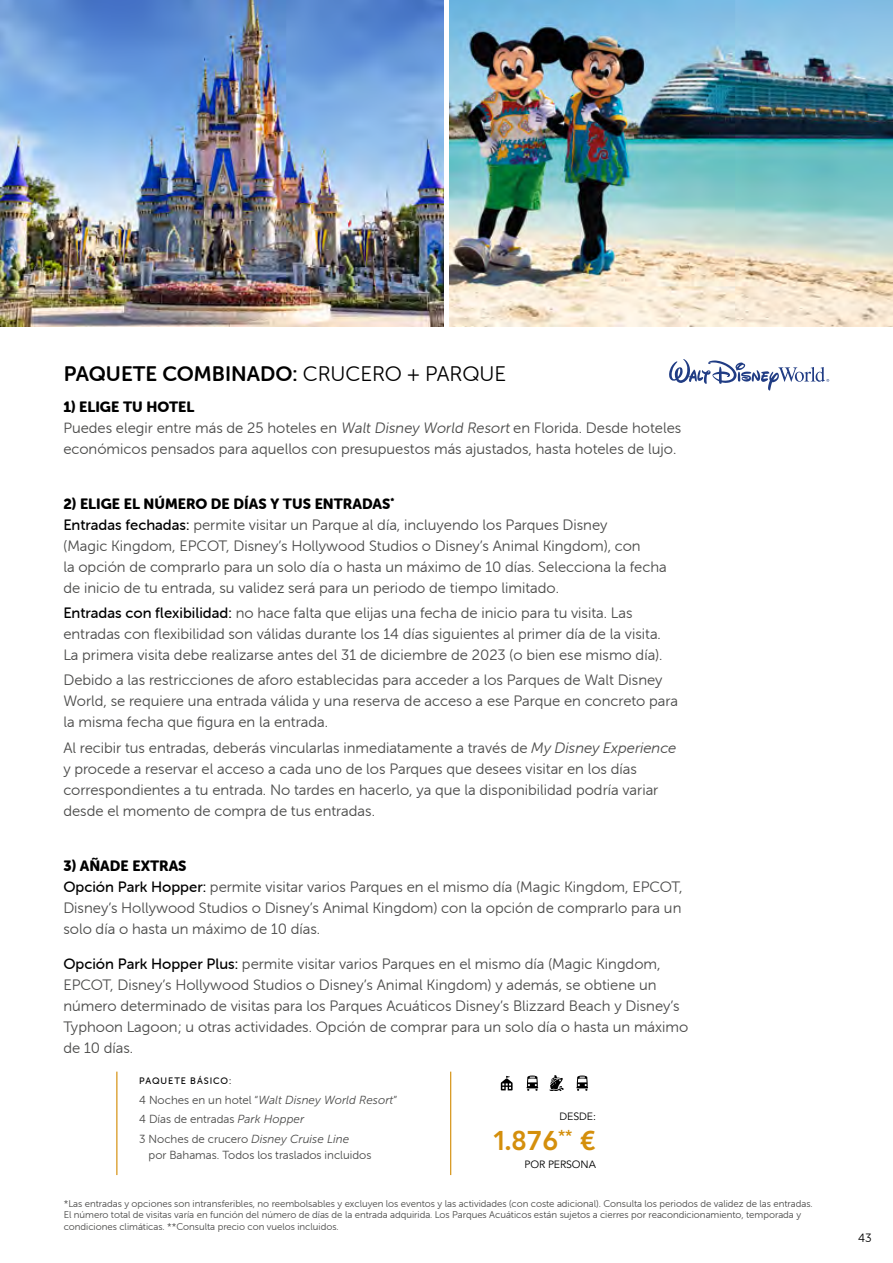
<style>
.page{position:relative;width:893px;height:1263px;background:#fff}
.page>*{position:absolute;margin:0;border:0;box-sizing:border-box;transform-origin:0 0}
.t1{font:800 26.85px "Avenir LT Std";color:#d48f0c}
.t2{font:21px "Museo Sans Rounded 700";color:#000}
.t3{font:15px/21px "Museo Sans Rounded 300";color:#4a4a49}
.t4{font:14.7px "Museo Sans Rounded 900";color:#000}
.t5{font:12px "Museo Sans Rounded 300";color:#000}
.t6{font:11.7px/19.6px "Museo Sans Rounded 300";color:#4a4a49}
.t7{font:italic 11.7px "Museo Sans 300";color:#4a4a49}
.t8{font:10.5px "Avenir LT Std";letter-spacing:-.01em;color:#000}
.t9{font:9.75px/11.7px "Museo Sans Rounded 300";color:#4a4a49}
.t10{font:9.3px "Museo Sans Rounded 500";letter-spacing:.1em;color:#000}
.s1{font-family:"Museo Sans Rounded 300"}
.s2{font-size:14.7px}
.s3{font-family:"Museo Sans Rounded 500";color:#000}
.s4{font-style:italic}
.s5{font-family:"Museo Sans Rounded 300";font-style:normal}
.s6{font-family:"Museo Sans 300";font-style:italic}
</style>
<div class="page">
<img style="left:0;top:0;width:444px;height:327px">
<img style="left:449px;top:0;width:444px;height:327px">
<svg style="left:501px;top:1075px;width:87px;height:16px"></svg>
<hr style="left:450px;top:1071px;width:1px;height:104px;background:#d48f0c">
<hr style="left:116px;top:1071px;width:1px;height:104px;background:#d48f0c">
<svg style="left:669px;top:359px;width:160px;height:32px"></svg>
<h2 class="t2" style="left:64px;top:362px;width:444px">PAQUETE COMBINADO: <span class="s1">CRUCERO + PARQUE</span></h2>
<p class="t4" style="left:63px;top:398px;width:132px">1) ELIGE TU HOTEL</p>
<p class="t3" style="left:63px;top:417px;width:619px"><span class="s2">P</span>uedes elegir entre más de 25 hoteles en Walt Disney World Resort en Florida. Desde hoteles económicos pensados para aquellos con presupuestos más ajustados, hasta hoteles de lujo.</p>
<p class="t4" style="left:63px;top:496px;width:332px">2) ELIGE EL NÚMERO DE DÍAS Y TUS ENTRADAS<sup>*</sup></p>
<p class="t3" style="left:63px;top:514px;width:605px"><span class="s3">Entradas fechadas:</span> permite visitar un Parque al día, incluyendo los Parques Disney<br>(Magic Kingdom, EPCOT, Disney’s Hollywood Studios o Disney’s Animal Kingdom), con<br>la opción de comprarlo para un solo día o hasta un máximo de 10 días. Selecciona la fecha de inicio de tu entrada, su validez será para un periodo de tiempo limitado.</p>
<p class="t3" style="left:63px;top:603px;width:601px"><span class="s3">Entradas con flexibilidad:</span> no hace falta que elijas una fecha de inicio para tu visita. Las entradas con flexibilidad son válidas durante los 14 días siguientes al primer día de la visita.<br>La primera visita debe realizarse antes del 31 de diciembre de 2023 (o bien ese mismo día).</p>
<p class="t3" style="left:63px;top:670px;width:616px">Debido a las restricciones de aforo establecidas para acceder a los Parques de Walt Disney<br>World, se requiere una entrada válida y una reserva de acceso a ese Parque en concreto para la misma fecha que figura en la entrada.</p>
<p class="t3" style="left:63px;top:737px;width:614px">Al recibir tus entradas, deberás vincularlas inmediatamente a través de <span class="s4">My Disney Experience </span>y procede a reservar el acceso a cada uno de los Parques que desees visitar en los días correspondientes a tu entrada. No tardes en hacerlo, ya que la disponibilidad podría variar desde el momento de compra de tus entradas.</p>
<p class="t4" style="left:63px;top:857px;width:125px">3) AÑADE EXTRAS</p>
<p class="t3" style="left:63px;top:876px;width:621px;text-align:justify"><span class="s3">Opción Park Hopper:</span> permite visitar varios Parques en el mismo día (Magic Kingdom, EPCOT, Disney’s Hollywood Studios o Disney’s Animal Kingdom) con la opción de comprarlo para un solo día o hasta un máximo de 10 días.</p>
<p class="t3" style="left:63px;top:953px;width:627px"><span class="s3">Opción Park Hopper Plus:</span> permite visitar varios Parques en el mismo día (Magic Kingdom, EPCOT, Disney’s Hollywood Studios o Disney’s Animal Kingdom) y además, se obtiene un número determinado de visitas para los Parques Acuáticos Disney’s Blizzard Beach y Disney’s Typhoon Lagoon; u otras actividades. Opción de comprar para un solo día o hasta un máximo de 10 días.</p>
<p class="t10" style="left:139px;top:1076px;width:94px">PAQUETE BÁSICO:</p>
<p class="t7" style="left:139px;top:1093px;width:260px"><span class="s5">4 Noches en un hotel “</span>Walt Disney World Resort<span class="s5">”</span></p>
<p class="t6" style="left:139px;top:1109px;width:211px">4 Días de entradas <span class="s6">Park Hopper<br></span>3 Noches de crucero <span class="s6">Disney Cruise Line</span></p>
<p class="t6" style="left:149px;top:1146px;width:224px">por Bahamas. Todos los traslados incluidos</p>
<p class="t8" style="left:560px;top:1110px;width:38px">DESDE:</p>
<h1 class="t1" style="left:492px;top:1124px;width:105px">1.876<sup>**</sup> €</h1>
<p class="t8" style="left:524px;top:1158px;width:73px">POR PERSONA</p>
<p class="t9" style="left:64px;top:1197px;width:750px">*Las entradas y opciones son intransferibles, no reembolsables y excluyen los eventos y las actividades (con coste adicional). Consulta los periodos de validez de las entradas.<br>El número total de visitas varía en función del número de días de la entrada adquirida. Los Parques Acuáticos están sujetos a cierres por reacondicionamiento, temporada y condiciones climáticas. **Consulta precio con vuelos incluidos.</p>
<p class="t5" style="left:858px;top:1231px;width:15px">43</p>
</div>
